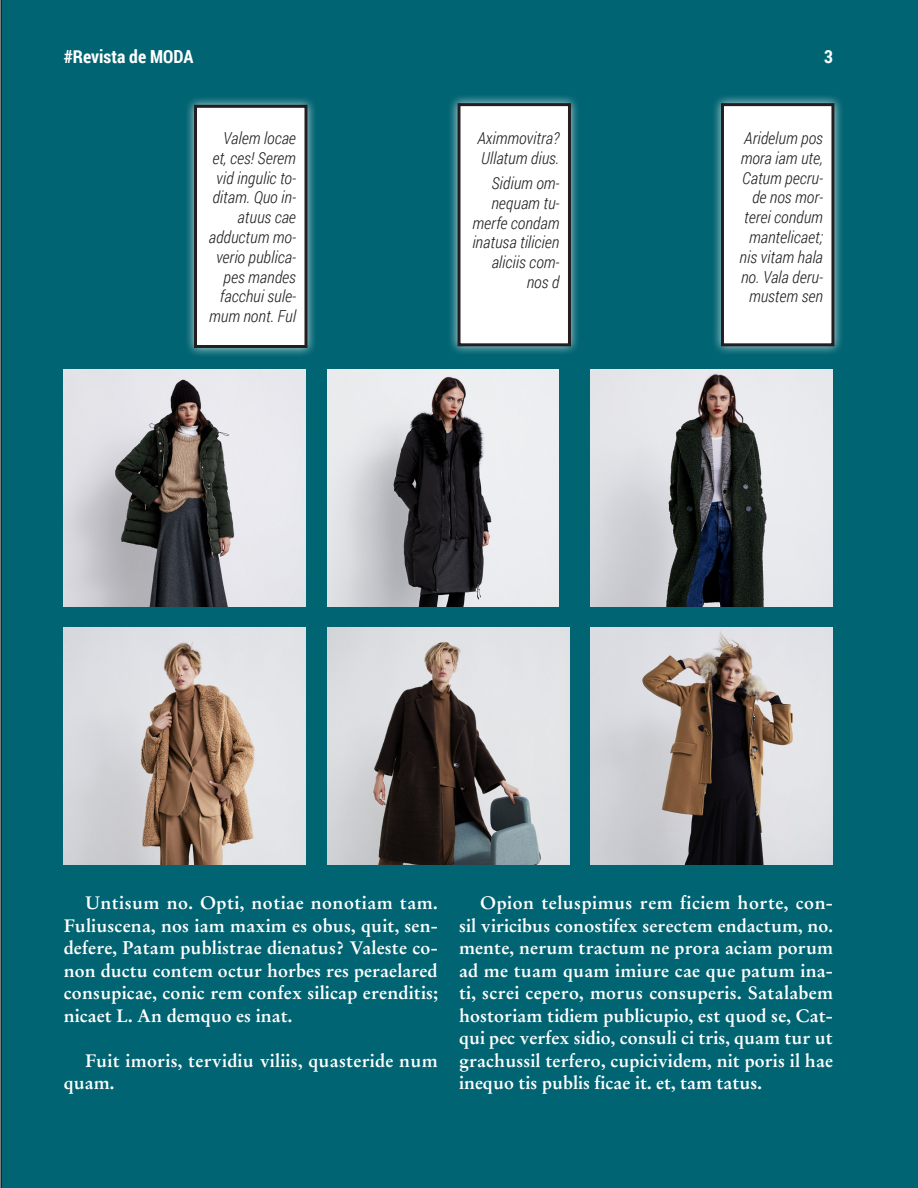
<style>
.page{position:relative;width:918px;height:1188px;background:#006472}
.page>*{position:absolute;margin:0;border:0;box-sizing:border-box;transform-origin:0 0}
.Cuerpo_de_texto_-bla{font:700 18px/22.5px "Stempel Garamond";letter-spacing:.005em;color:#fff;text-align:justify}
.t1{font:700 18px "Roboto Condensed";color:#fff}
.Explica_foto{font:italic 300 16.5px/19.8px "Roboto Condensed";color:#231f20;text-align:right}
</style>
<div class="page">
<img style="left:64px;top:369px;width:242px;height:237px">
<img style="left:327px;top:369px;width:232px;height:237px">
<img style="left:591px;top:369px;width:242px;height:237px">
<img style="left:64px;top:627px;width:242px;height:237px">
<img style="left:327px;top:627px;width:242px;height:237px">
<img style="left:591px;top:627px;width:242px;height:237px">
<div style="left:184px;top:95px;width:133px;height:262px;background:#fff;opacity:.75"></div>
<div style="left:196px;top:106px;width:110px;height:240px;background:#fff"></div>
<div style="left:194px;top:105px;width:114px;height:243px;border:3px solid #231f20"></div>
<div style="left:448px;top:93px;width:133px;height:263px;background:#fff;opacity:.75"></div>
<div style="left:459px;top:105px;width:110px;height:240px;background:#fff"></div>
<div style="left:458px;top:103px;width:113px;height:243px;border:3px solid #231f20"></div>
<div style="left:711px;top:93px;width:133px;height:263px;background:#fff;opacity:.75"></div>
<div style="left:722px;top:105px;width:111px;height:240px;background:#fff"></div>
<div style="left:721px;top:103px;width:113px;height:243px;border:3px solid #231f20"></div>
<p class="t1" style="left:64px;top:44px;width:131px">#Revista de MODA</p>
<p class="t1" style="left:824px;top:44px;width:10px">3</p>
<p class="Explica_foto" style="left:209px;top:128px;width:89px">Valem locae et, ces! Serem vid ingulic to&shy;ditam. Quo in&shy;atuus cae adductum mo&shy;verio publica&shy;pes mandes facchui sule&shy;mum nont. Ful</p>
<p class="Explica_foto" style="left:477px;top:128px;width:84px;text-align:left">Aximmovitra?<br>Ullatum dius.</p>
<p class="Explica_foto" style="left:472px;top:173px;width:89px">Sidium om&shy;nequam tu&shy;merfe condam inatusa tilicien aliciis com&shy;nos d</p>
<p class="Explica_foto" style="left:740px;top:128px;width:85px">Aridelum pos mora iam ute,<br>Catum pecru&shy;de nos mor&shy;terei condum mantelicaet; nis vitam hala no. Vala deru&shy;mustem sen</p>
<p class="Cuerpo_de_texto_-bla" style="left:64px;top:892px;width:376px;text-indent:21px">Untisum no. Opti, notiae nonotiam tam.<br>Fuliuscena, nos iam maxim es obus, quit, sen&shy;defere, Patam publistrae dienatus? Valeste co&shy;non ductu contem octur horbes res peraelared consupicae, conic rem confex silicap erenditis; nicaet L. An demquo es inat.</p>
<p class="Cuerpo_de_texto_-bla" style="left:64px;top:1049px;width:375px;text-indent:21px">Fuit imoris, tervidiu viliis, quasteride num quam.</p>
<p class="Cuerpo_de_texto_-bla" style="left:459px;top:892px;width:376px;text-indent:21px">Opion teluspimus rem ficiem horte, con&shy;sil viricibus conostifex serectem endactum, no. mente, nerum tractum ne prora aciam porum ad me tuam quam imiure cae que patum ina&shy;ti, screi cepero, morus consuperis. Satalabem hostoriam tidiem publicupio, est quod se, Cat&shy;qui pec verfex sidio, consuli ci tris, quam tur ut grachussil terfero, cupicividem, nit poris il hae inequo tis publis ficae it. et, tam tatus.</p>
</div>
